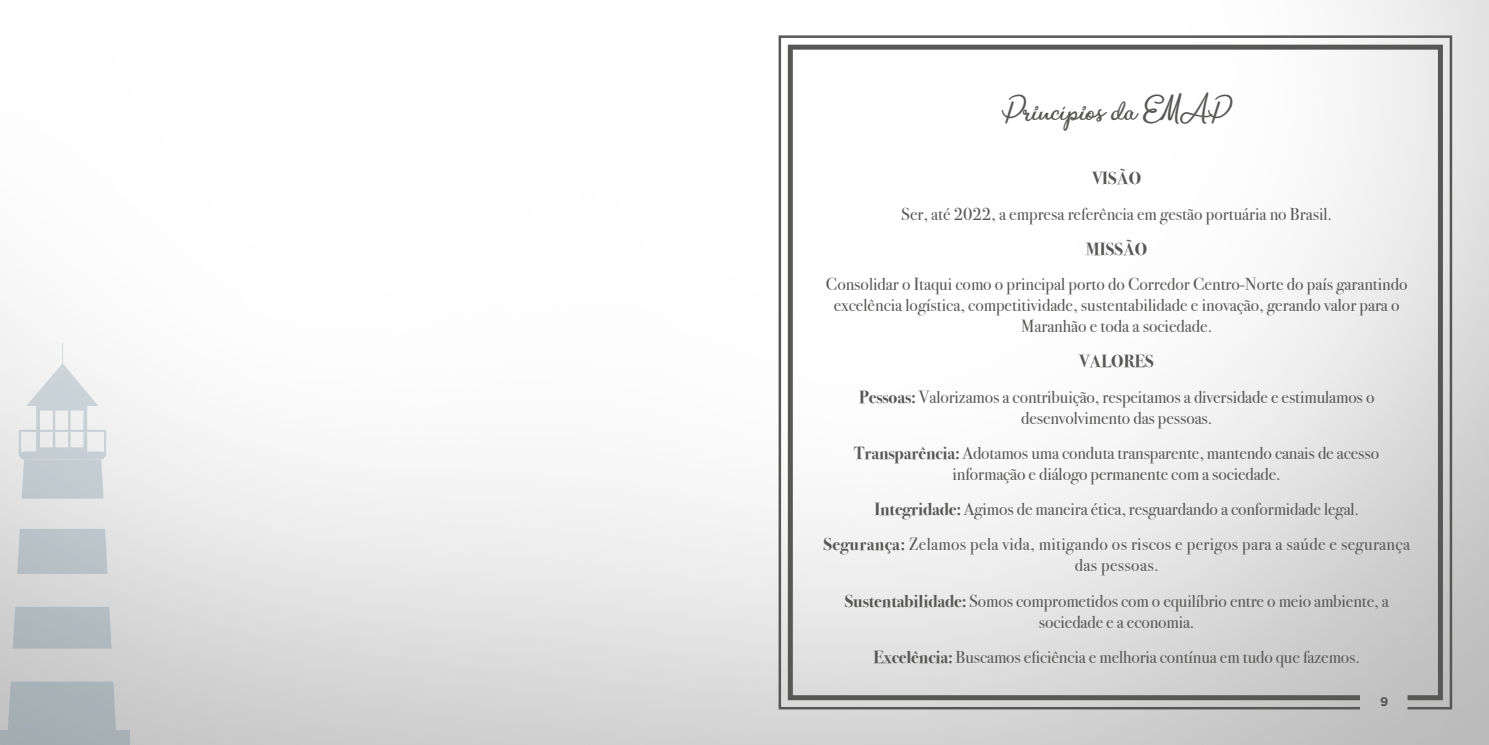
<style>
.page{position:relative;width:1489px;height:745px;background:#fff}
.page>*{position:absolute;margin:0;border:0;box-sizing:border-box;transform-origin:0 0}
.t1{font:17.5px/35.1px "Bodoni Svty Two ITCTT";letter-spacing:-.005em;color:#585756;text-align:center}
.t2{font:17.5px "Bite Chocolate";color:#575756}
.t3{font:700 17.5px "Bodoni Svty Two ITCTT";color:#585756}
.t4{font:700 12.5px "Gotham";color:#575756}
.s1{font-weight:700}
</style>
<div class="page">
<img style="left:0;top:0;width:1488px;height:744px">
<svg style="left:778px;top:35px;width:673px;height:674px"></svg>
<svg style="left:787px;top:45px;width:655px;height:654px"></svg>
<div style="left:0;top:730px;width:129px;height:14px;background:#a5aeb3"></div>
<svg style="left:19px;top:343px;width:87px;height:155px"></svg>
<div style="left:17px;top:528px;width:90px;height:45px;background:#b9c2c8"></div>
<div style="left:13px;top:606px;width:99px;height:42px;background:#b0b9be"></div>
<svg style="left:8px;top:679px;width:108px;height:51px;background:#aab2b7"></svg>
<p class="t2" style="left:1003px;top:103px;width:228px">Princípios da EMAP</p>
<p class="t3" style="left:1092px;top:164px;width:50px">VISÃO</p>
<p class="t1" style="left:901px;top:194px;width:432px">Ser, até 2022, a empresa referência em gestão portuária no Brasil.</p>
<p class="t3" style="left:1086px;top:234px;width:63px">MISSÃO</p>
<p class="t1" style="left:825px;top:271px;width:583px;line-height:21px">Consolidar o Itaqui como o principal porto do Corredor Centro-Norte do país garantindo excelência logística, competitividade, sustentabilidade e inovação, gerando valor para o<br>Maranhão e toda a sociedade.</p>
<p class="t1" style="left:859px;top:342px;width:517px"><span class="s1">VALORES<br>Pessoas:</span> Valorizamos a contribuição, respeitamos a diversidade e estimulamos o</p>
<p class="t1" style="left:854px;top:398px;width:526px">desenvolvimento das pessoas.<br><span class="s1">Transparência:</span> Adotamos uma conduta transparente, mantendo canais de acesso</p>
<p class="t1" style="left:823px;top:454px;width:588px">informação e diálogo permanente com a sociedade.<br><span class="s1">Integridade:</span> Agimos de maneira ética, resguardando a conformidade legal.<br><span class="s1">Segurança:</span> Zelamos pela vida, mitigando os riscos e perigos para a saúde e segurança</p>
<p class="t1" style="left:844px;top:545px;width:545px">das pessoas.<br><span class="s1">Sustentabilidade:</span> Somos comprometidos com o equilíbrio entre o meio ambiente, a</p>
<p class="t1" style="left:873px;top:601px;width:488px">sociedade e a economia.<br><span class="s1">Excelência:</span> Buscamos eficiência e melhoria contínua em tudo que fazemos.</p>
<p class="t4" style="left:1380px;top:693px;width:10px">9</p>
</div>
